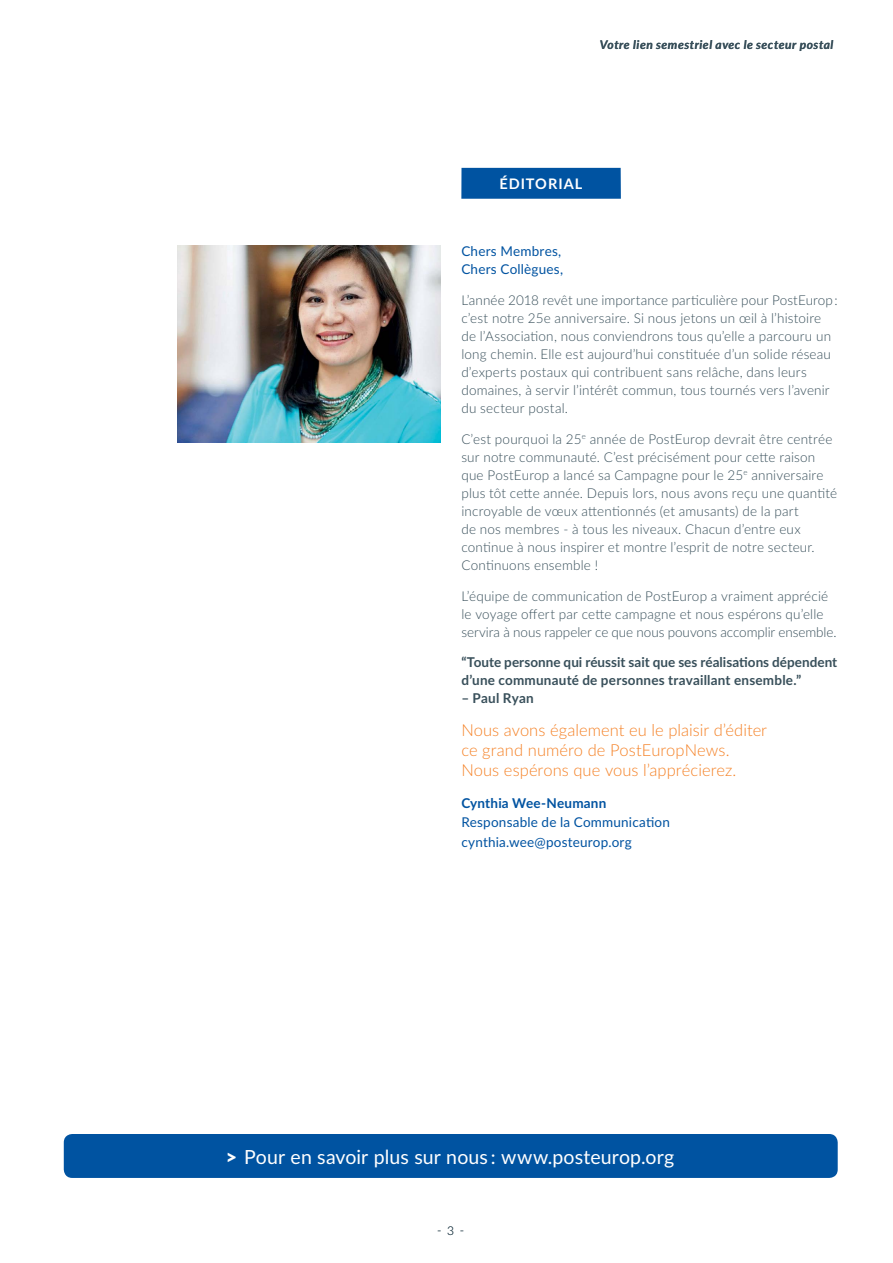
<style>
.page{position:relative;width:893px;height:1263px;background:#fff}
.page>*{position:absolute;margin:0;border:0;box-sizing:border-box;transform-origin:0 0}
.t1{font:19.5px "Lato";letter-spacing:.005em;color:#fff}
.t2{font:300 16.5px/19.8px "Lato";letter-spacing:.005em;color:#f58227}
.t3{font:700 14.55px "Lato";letter-spacing:.07em;color:#fff}
.t4{font:300 13.5px/18px "Lato";letter-spacing:.01em;color:#384f5a}
.t5{font:700 13.5px/18px "Lato";letter-spacing:.005em;color:#384f5a}
.t6{font:13.5px/18px "Lato";letter-spacing:.015em;color:#0053a1}
.t7{font:700 13.5px "Lato";letter-spacing:.015em;color:#0053a1}
.t8{font:italic 700 12px "Lato";letter-spacing:.045em;color:#384f5a}
.t9{font:300 12px "Lato";color:#384f5a}
.s1{font-weight:900}
</style>
<div class="page">
<img style="left:177px;top:245px;width:263px;height:197px">
<div style="left:461px;top:168px;width:160px;height:31px;background:#0053a1"></div>
<div style="left:64px;top:1134px;width:774px;height:44px;background:#0053a1;border-radius:9px"></div>
<p class="t8" style="left:600px;top:36px;width:235px">Votre lien semestriel avec le secteur postal</p>
<p class="t3" style="left:499px;top:173px;width:84px">ÉDITORIAL</p>
<p class="t6" style="left:461px;top:242px;width:103px">Chers Membres,<br>Chers Collègues,</p>
<p class="t4" style="left:461px;top:291px;width:378px">L’année 2018 revêt une importance particulière pour PostEurop : c’est notre 25e anniversaire. Si nous jetons un œil à l’histoire de l’Association, nous conviendrons tous qu’elle a parcouru un long chemin. Elle est aujourd’hui constituée d’un solide réseau d’experts postaux qui contribuent sans relâche, dans leurs domaines, à servir l’intérêt commun, tous tournés vers l’avenir du secteur postal.</p>
<p class="t4" style="left:461px;top:429px;width:377px">C’est pourquoi la 25<sup>e</sup> année de PostEurop devrait être centrée sur notre communauté. C’est précisément pour cette raison que PostEurop a lancé sa Campagne pour le 25<sup>e</sup> anniversaire plus tôt cette année. Depuis lors, nous avons reçu une quantité incroyable de vœux attentionnés (et amusants) de la part<br>de nos membres - à tous les niveaux. Chacun d’entre eux continue à nous inspirer et montre l’esprit de notre secteur.<br>Continuons ensemble !</p>
<p class="t4" style="left:461px;top:586px;width:377px">L’équipe de communication de PostEurop a vraiment apprécié le voyage offert par cette campagne et nous espérons qu’elle servira à nous rappeler ce que nous pouvons accomplir ensemble.</p>
<p class="t5" style="left:461px;top:653px;width:377px">“Toute personne qui réussit sait que ses réalisations dépendent d’une communauté de personnes travaillant ensemble.”</p>
<p class="t5" style="left:461px;top:689px;width:74px">– Paul Ryan</p>
<p class="t2" style="left:461px;top:719px;width:307px">Nous avons également eu le plaisir d’éditer ce grand numéro de PostEuropNews.<br>Nous espérons que vous l’apprécierez.</p>
<p class="t7" style="left:461px;top:793px;width:147px">Cynthia Wee-Neumann</p>
<p class="t6" style="left:461px;top:812px;width:210px;line-height:19.5px">Responsable de la Communication cynthia.wee@posteurop.org</p>
<h1 class="t1" style="left:226px;top:1143px;width:450px"><span class="s1">&gt;</span> Pour en savoir plus sur nous : www.posteurop.org</h1>
<p class="t9" style="left:437px;top:1222px;width:29px">- 3 -</p>
</div>
